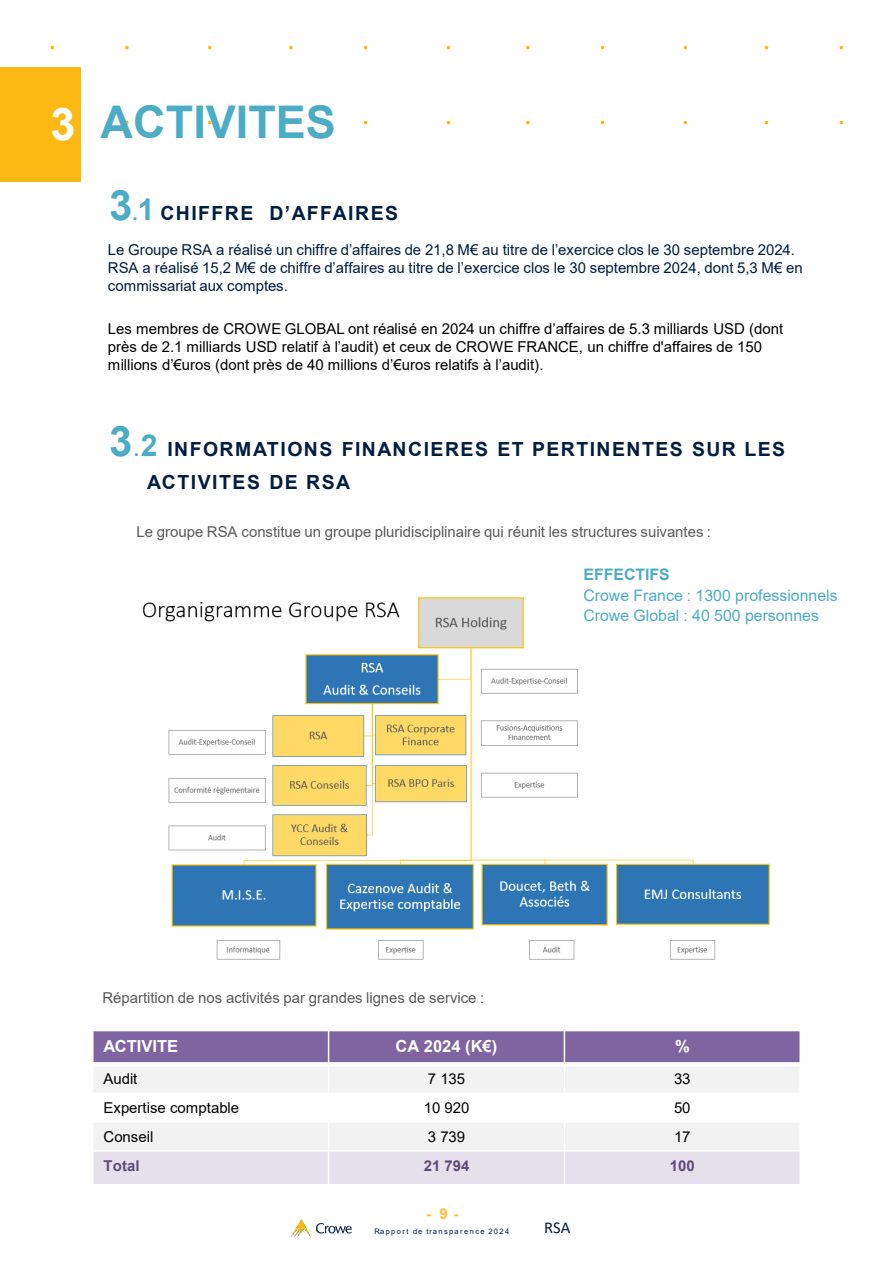
<style>
.page{position:relative;width:893px;height:1264px;background:#fff}
.page>*{position:absolute;margin:0;border:0;box-sizing:border-box;transform-origin:0 0}
.t1{font:700 45px "Arial";color:#4bacc6}
.t2{font:700 45px "Arial";color:#fff}
.t3{font:700 19.5px/33px "Arial";letter-spacing:.075em;color:#011e41}
.t4{font:700 16.5px "Arial";color:#fff}
.t5{font:16.5px "Calibri";color:#011e41}
.t6{font:15.9px "Arial";color:#4bacc6}
.t7{font:700 15.9px "Arial";letter-spacing:.005em;color:#4bacc6}
.t8{font:15px/18px "Arial";color:#000}
.t9{font:15px/18px "Arial";color:#011e41}
.t10{font:15px "Arial";color:#595959}
.t11{font:700 15px "Arial";color:#604a7b}
.t12{font:700 15px "Arial";color:#febf32}
.t13{font:7.5px "Arial";letter-spacing:.18em;color:#011e41}
.s1{font-size:42px;color:#4bacc6}
.s2{color:#4bacc6}
.s3{font-size:30px;color:#4bacc6}
</style>
<div class="page">
<img style="left:291px;top:1219px;width:61px;height:18px">
<svg style="left:125px;top:46px;width:4px;height:3px"></svg>
<svg style="left:125px;top:121px;width:4px;height:3px"></svg>
<svg style="left:600px;top:46px;width:4px;height:3px"></svg>
<svg style="left:600px;top:121px;width:4px;height:3px"></svg>
<svg style="left:683px;top:46px;width:4px;height:3px"></svg>
<svg style="left:683px;top:121px;width:4px;height:3px"></svg>
<svg style="left:764px;top:46px;width:4px;height:3px"></svg>
<svg style="left:764px;top:121px;width:4px;height:3px"></svg>
<div style="left:0;top:67px;width:81px;height:115px;background:#fdb913"></div>
<img style="left:142px;top:597px;width:628px;height:363px">
<div style="left:93px;top:1030px;width:235px;height:34px;background:#8064a2"></div>
<div style="left:328px;top:1030px;width:236px;height:34px;background:#8064a2"></div>
<div style="left:564px;top:1030px;width:236px;height:34px;background:#8064a2"></div>
<div style="left:93px;top:1064px;width:235px;height:28px;background:#f2f2f2"></div>
<div style="left:328px;top:1064px;width:236px;height:28px;background:#f2f2f2"></div>
<div style="left:564px;top:1064px;width:236px;height:28px;background:#f2f2f2"></div>
<div style="left:93px;top:1121px;width:235px;height:29px;background:#f2f2f2"></div>
<div style="left:328px;top:1121px;width:236px;height:29px;background:#f2f2f2"></div>
<div style="left:564px;top:1121px;width:236px;height:29px;background:#f2f2f2"></div>
<div style="left:93px;top:1150px;width:235px;height:34px;background:#e6e0ec"></div>
<div style="left:328px;top:1150px;width:236px;height:34px;background:#e6e0ec"></div>
<div style="left:564px;top:1150px;width:236px;height:34px;background:#e6e0ec"></div>
<hr style="left:328px;top:1029px;width:1px;height:156px;background:#fff">
<hr style="left:563px;top:1029px;width:2px;height:156px;background:#fff">
<svg style="left:93px;top:1061px;width:706px;height:5px;fill:#fff"></svg>
<hr style="left:92px;top:1120px;width:709px;height:2px;background:#fff">
<hr style="left:92px;top:1149px;width:709px;height:2px;background:#fff">
<hr style="left:799px;top:1029px;width:2px;height:156px;background:#fff">
<hr style="left:92px;top:1029px;width:709px;height:2px;background:#fff">
<hr style="left:92px;top:1183px;width:709px;height:2px;background:#fff">
<p class="t2" style="left:51px;top:92px;width:27px">3</p>
<h2 class="t1" style="left:101px;top:90px;width:237px">ACTIVITES</h2>
<p class="t3" style="left:109px;top:196px;width:290px"><span class="s1">3</span><span class="s2">.</span><span class="s3">1</span> CHIFFRE D’AFFAIRES</p>
<p class="t9" style="left:108px;top:240px;width:696px">Le Groupe RSA a réalisé un chiffre d’affaires de 21,8 M€ au titre de l’exercice clos le 30 septembre 2024.<br>RSA a réalisé 15,2 M€ de chiffre d’affaires au titre de l’exercice clos le 30 septembre 2024, dont 5,3 M€ en commissariat aux comptes.</p>
<p class="t8" style="left:108px;top:320px;width:676px">Les membres de CROWE GLOBAL ont réalisé en 2024 un chiffre d’affaires de 5.3 milliards USD (dont près de 2.1 milliards USD relatif à l’audit) et ceux de CROWE FRANCE, un chiffre d'affaires de 150 millions d’€uros (dont près de 40 millions d’€uros relatifs à l’audit).</p>
<p class="t3" style="left:147px;top:433px;width:639px;text-indent:-38px"><span class="s1">3</span><span class="s2">.</span><span class="s3">2</span> INFORMATIONS FINANCIERES ET PERTINENTES SUR LES<br>ACTIVITES DE RSA</p>
<p class="t10" style="left:136px;top:521px;width:576px">Le groupe RSA constitue un groupe pluridisciplinaire qui réunit les structures suivantes :</p>
<p class="t7" style="left:583px;top:563px;width:88px">EFFECTIFS</p>
<p class="t6" style="left:583px;top:584px;width:256px">Crowe France : 1300 professionnels</p>
<p class="t6" style="left:583px;top:604px;width:237px">Crowe Global : 40 500 personnes</p>
<p class="t10" style="left:102px;top:987px;width:383px">Répartition de nos activités par grandes lignes de service :</p>
<p class="t4" style="left:104px;top:1034px;width:76px">ACTIVITE</p>
<p class="t4" style="left:395px;top:1034px;width:103px">CA 2024 (K€)</p>
<p class="t4" style="left:675px;top:1034px;width:16px">%</p>
<p class="t8" style="left:104px;top:1069px;width:35px">Audit</p>
<p class="t8" style="left:428px;top:1069px;width:39px">7 135</p>
<p class="t8" style="left:674px;top:1069px;width:18px">33</p>
<p class="t8" style="left:104px;top:1098px;width:137px">Expertise comptable</p>
<p class="t8" style="left:424px;top:1098px;width:47px">10 920</p>
<p class="t8" style="left:674px;top:1098px;width:18px">50</p>
<p class="t8" style="left:104px;top:1127px;width:51px">Conseil</p>
<p class="t8" style="left:428px;top:1127px;width:39px">3 739</p>
<p class="t8" style="left:674px;top:1127px;width:18px">17</p>
<p class="t11" style="left:104px;top:1154px;width:38px">Total</p>
<p class="t11" style="left:424px;top:1154px;width:47px">21 794</p>
<p class="t11" style="left:669px;top:1154px;width:26px">100</p>
<p class="t12" style="left:426px;top:1202px;width:34px">- 9 -</p>
<p class="t13" style="left:374px;top:1226px;width:136px">Rapport de transparence 2024</p>
<p class="t5" style="left:544px;top:1216px;width:28px">RSA</p>
</div>
